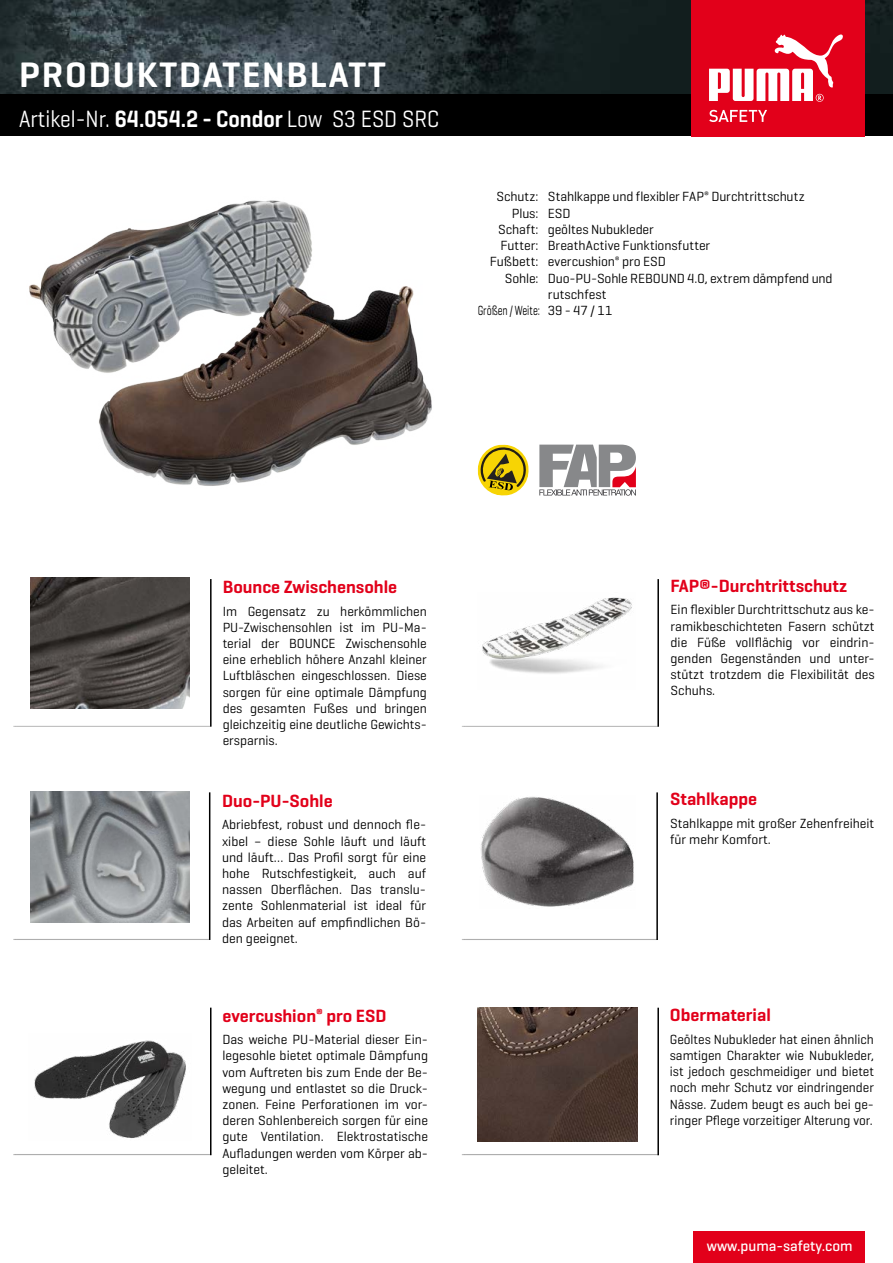
<style>
.page{position:relative;width:893px;height:1263px;background:#fff}
.page>*{position:absolute;margin:0;border:0;box-sizing:border-box;transform-origin:0 0}
.t1{font:600 36px "Geogrotesque";letter-spacing:.05em;color:#fff}
.t2{font:24px "Geogrotesque";color:#fff;scale:.9 1}
.t3{font:600 18px "Geogrotesque";color:#e2001a}
.t4{font:500 15px "Geogrotesque";color:#fff}
.t5{font:13.5px/16.2px "Geogrotesque";color:#000;text-align:justify}
.t6{font:13.5px "Geogrotesque";color:#000;scale:.73 1}
.s1{font-weight:600}
</style>
<div class="page">
<img style="left:482px;top:597px;width:150px;height:77px">
<img style="left:29px;top:200px;width:403px;height:286px">
<img style="left:478px;top:1007px;width:159px;height:134px">
<img style="left:30px;top:578px;width:160px;height:131px">
<img style="left:30px;top:791px;width:160px;height:131px">
<img style="left:34px;top:1040px;width:152px;height:99px">
<hr style="left:13px;top:725px;width:198px;height:2px;background:#000">
<hr style="left:210px;top:579px;width:2px;height:148px;background:#000">
<hr style="left:13px;top:1154px;width:198px;height:1px;background:#000">
<hr style="left:210px;top:1008px;width:1px;height:147px;background:#000">
<hr style="left:462px;top:939px;width:196px;height:1px;background:#000">
<hr style="left:656px;top:792px;width:2px;height:148px;background:#000">
<hr style="left:462px;top:1154px;width:197px;height:1px;background:#000">
<hr style="left:657px;top:1008px;width:2px;height:147px;background:#000">
<hr style="left:462px;top:725px;width:197px;height:2px;background:#000">
<hr style="left:657px;top:579px;width:2px;height:148px;background:#000">
<hr style="left:13px;top:938px;width:197px;height:2px;background:#000">
<hr style="left:209px;top:792px;width:1px;height:148px;background:#000">
<img style="left:0;top:0;width:893px;height:95px">
<div style="left:0;top:95px;width:893px;height:41px;background:#000"></div>
<div style="left:691px;top:0;width:173px;height:136px;background:#e2001a"></div>
<div style="left:693px;top:1232px;width:171px;height:31px;background:#e2001a"></div>
<svg style="left:709px;top:110px;width:58px;height:12px"></svg>
<svg style="left:709px;top:34px;width:134px;height:68px"></svg>
<svg style="left:478px;top:445px;width:51px;height:51px"></svg>
<svg style="left:539px;top:445px;width:97px;height:51px"></svg>
<img style="left:480px;top:796px;width:154px;height:111px">
<h1 class="t1" style="left:19px;top:52px;width:368px">PRODUKTDATENBLATT</h1>
<h2 class="t2" style="left:19px;top:104px;width:468px">Artikel-Nr. <span class="s1">64.054.2 - Condor</span> Low S3 ESD SRC</h2>
<p class="t5" style="left:496px;top:188px;width:310px">Schutz: Stahlkappe und flexibler FAP<sup>®</sup> Durchtrittschutz</p>
<p class="t5" style="left:512px;top:205px;width:60px">Plus: ESD</p>
<p class="t5" style="left:498px;top:221px;width:157px">Schaft: geöltes Nubukleder</p>
<p class="t5" style="left:500px;top:237px;width:211px">Futter: BreathActive Funktionsfutter</p>
<p class="t5" style="left:490px;top:253px;width:178px">Fußbett: evercushion<sup>®</sup> pro ESD</p>
<p class="t5" style="left:505px;top:269px;width:329px">Sohle: Duo-PU-Sohle REBOUND 4.0, extrem dämpfend und</p>
<p class="t5" style="left:548px;top:286px;width:60px">rutschfest</p>
<p class="t6" style="left:478px;top:302px;width:186px">Größen / Weite: 39 - 47 / 11</p>
<h3 class="t3" style="left:223px;top:576px;width:176px">Bounce Zwischensohle</h3>
<p class="t5" style="left:223px;top:602px;width:206px">Im Gegensatz zu herkömmlichen PU-Zwischensohlen ist im PU-Ma&shy;terial der BOUNCE Zwischensohle eine erheblich höhere Anzahl kleiner Luftbläschen eingeschlossen. Diese sorgen für eine optimale Dämpfung des gesamten Fußes und bringen gleichzeitig eine deutliche Gewichts&shy;ersparnis.</p>
<h3 class="t3" style="left:222px;top:789px;width:112px">Duo-PU-Sohle</h3>
<p class="t5" style="left:222px;top:816px;width:206px">Abriebfest, robust und dennoch fle&shy;xibel – diese Sohle läuft und läuft und läuft… Das Profil sorgt für eine hohe Rutschfestigkeit, auch auf nassen Oberflächen. Das translu&shy;zente Sohlenmaterial ist ideal für das Arbeiten auf empfindlichen Bö&shy;den geeignet.</p>
<h3 class="t3" style="left:222px;top:1004px;width:166px">evercushion<sup>®</sup> pro ESD</h3>
<p class="t5" style="left:222px;top:1031px;width:207px">Das weiche PU-Material dieser Ein&shy;legesohle bietet optimale Dämpfung vom Auftreten bis zum Ende der Be&shy;wegung und entlastet so die Druck&shy;zonen. Feine Perforationen im vor&shy;deren Sohlenbereich sorgen für eine gute Ventilation. Elektrostatische Aufladungen werden vom Körper ab&shy;geleitet.</p>
<h3 class="t3" style="left:671px;top:574px;width:178px">FAP®-Durchtrittschutz</h3>
<p class="t5" style="left:671px;top:601px;width:206px">Ein flexibler Durchtrittschutz aus ke&shy;ramikbeschichteten Fasern schützt die Füße vollflächig vor eindrin&shy;genden Gegenständen und unter&shy;stützt trotzdem die Flexibilität des Schuhs.</p>
<h3 class="t3" style="left:670px;top:788px;width:89px">Stahlkappe</h3>
<p class="t5" style="left:670px;top:814px;width:206px">Stahlkappe mit großer Zehenfreiheit für mehr Komfort.</p>
<h3 class="t3" style="left:670px;top:1004px;width:103px">Obermaterial</h3>
<p class="t5" style="left:670px;top:1031px;width:206px">Geöltes Nubukleder hat einen ähnlich samtigen Charakter wie Nubukleder, ist jedoch geschmeidiger und bietet noch mehr Schutz vor eindringender Nässe. Zudem beugt es auch bei ge&shy;ringer Pflege vorzeitiger Alterung vor.</p>
<p class="t4" style="left:707px;top:1236px;width:147px">www.puma-safety.com</p>
</div>
